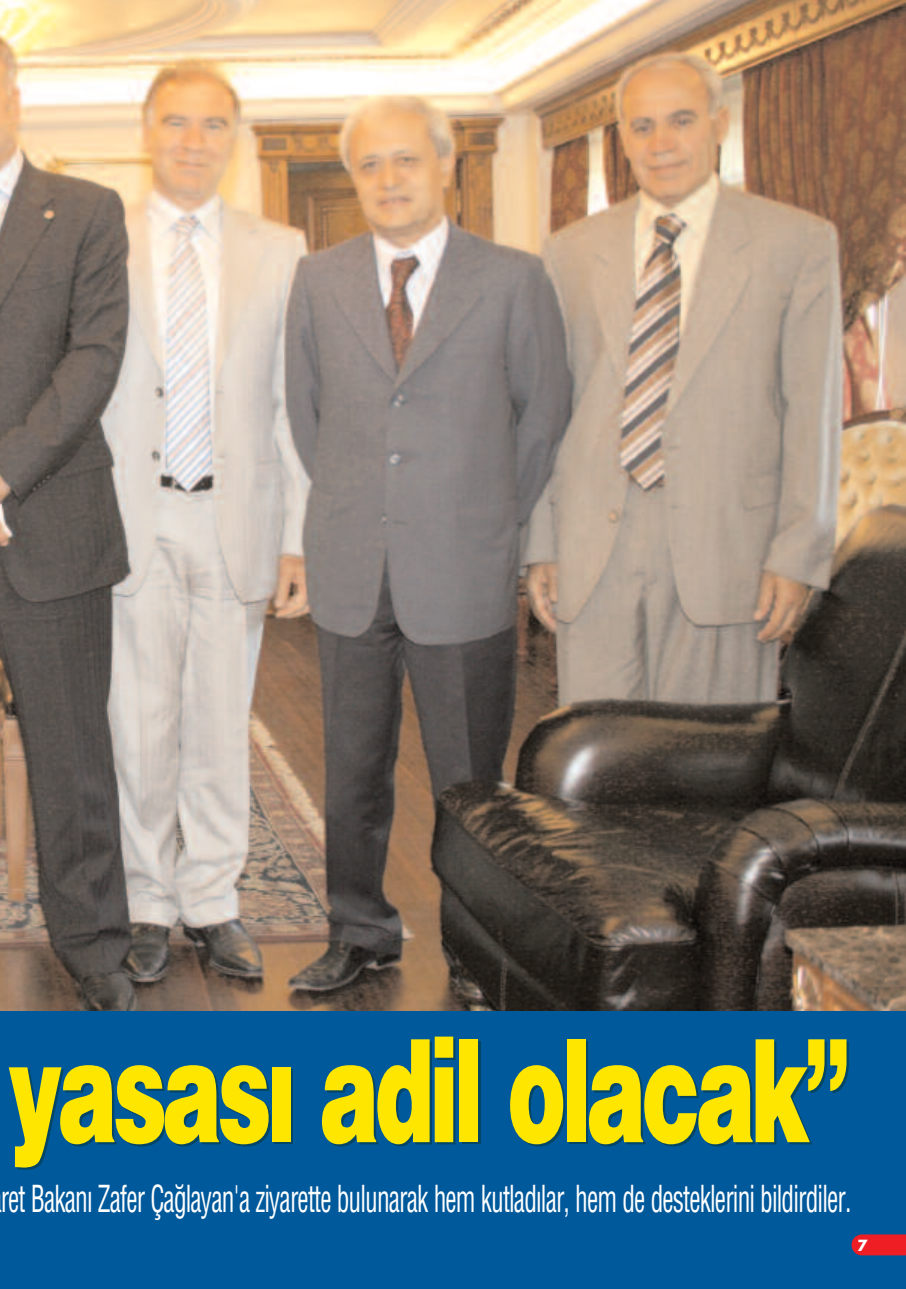
<style>
.page{position:relative;width:906px;height:1289px;background:#fff}
.page>*{position:absolute;margin:0;border:0;box-sizing:border-box;transform-origin:0 0}
.t1{font:900 142.8px "Helvetica";letter-spacing:-.055em;color:#ffe601;scale:.62 1}
.t2{font:36.3px "Helvetica Condensed";letter-spacing:-.035em;color:#fff;scale:.7 1}
.t3{font:700 15px "Futura";color:#fff}
</style>
<div class="page">
<img style="left:0;top:0;width:905px;height:1011px">
<div style="left:0;top:1011px;width:906px;height:277px;background:#00599b"></div>
<svg style="left:851px;top:1234px;width:55px;height:21px"></svg>
<h1 class="t1" style="left:8px;top:997px;width:1359px">yasas› adil olacak”</h1>
<p class="t2" style="left:1px;top:1175px;width:1216px">ret Bakan› Zafer Ça¤layan'a ziyarette bulunarak hem kutlad›lar, hem de desteklerini bildirdiler.</p>
<p class="t3" style="left:857px;top:1234px;width:12px">7</p>
</div>
